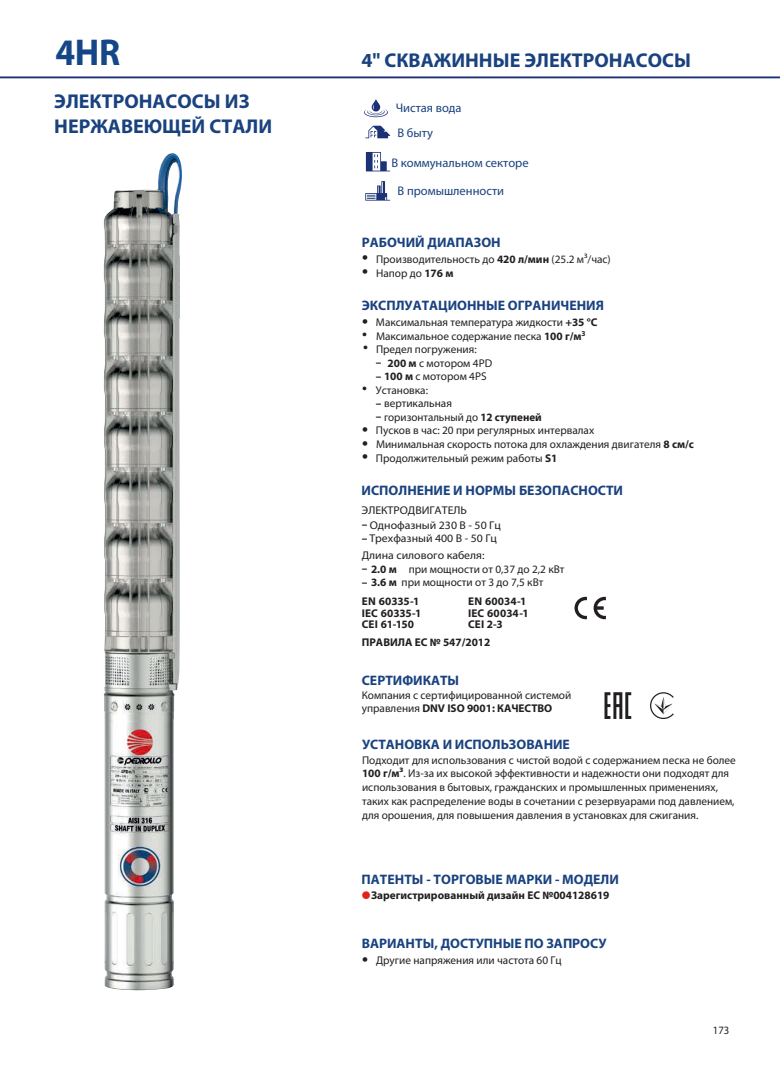
<style>
.page{position:relative;width:780px;height:1088px;background:#fff}
.page>*{position:absolute;margin:0;border:0;box-sizing:border-box;transform-origin:0 0}
.t1{font:700 37.5px "Myriad Pro";color:#154788;scale:.95 1}
.t2{font:700 20px/25px "Myriad Pro";color:#1a427f}
.t3{font:700 13.75px "Myriad Pro";color:#1a427f}
.t4{font:12.5px "Myriad Pro";color:#1a427f}
.t5{font:11.25px/13.8px "Myriad Pro";color:#231f20}
.t6{font:700 11.25px/11.2px "Myriad Pro";color:#231f20}
.t7{font:11.25px/17px "Myriad Pro";color:#231f20;scale:1.05 1}
.t8{font:11.25px "Myriad Pro";color:#231f20;scale:.95 1}
.s1{font-weight:700;font-size:17.5px}
.s2{font-weight:700}
.s3{font-size:17.5px}
.s4{font-style:inherit}
</style>
<div class="page">
<hr style="left:0;top:76px;width:780px;height:3px;background:#1d3176">
<img style="left:104px;top:153px;width:78px;height:837px">
<svg style="left:593px;top:597px;width:13px;height:22px"></svg>
<svg style="left:574px;top:597px;width:13px;height:22px"></svg>
<svg style="left:604px;top:692px;width:27px;height:27px"></svg>
<svg style="left:650px;top:692px;width:23px;height:27px"></svg>
<svg style="left:364px;top:99px;width:24px;height:18px"></svg>
<svg style="left:365px;top:181px;width:25px;height:20px"></svg>
<svg style="left:366px;top:152px;width:24px;height:19px"></svg>
<svg style="left:365px;top:126px;width:25px;height:12px"></svg>
<h1 class="t1" style="left:55px;top:32px;width:70px">4HR</h1>
<h2 class="t2" style="left:54px;top:89px;width:219px">ЭЛЕКТРОНАСОСЫ ИЗ<br>НЕРЖАВЕЮЩЕЙ СТАЛИ</h2>
<h2 class="t2" style="left:361px;top:48px;width:331px">4" СКВАЖИННЫЕ ЭЛЕКТРОНАСОСЫ</h2>
<p class="t4" style="left:396px;top:101px;width:67px">Чистая вода</p>
<p class="t4" style="left:397px;top:126px;width:37px">В быту</p>
<p class="t4" style="left:391px;top:156px;width:139px">В коммунальном секторе</p>
<p class="t4" style="left:397px;top:184px;width:108px">В промышленности</p>
<p class="t3" style="left:362px;top:234px;width:140px">РАБОЧИЙ ДИАПАЗОН</p>
<p class="t5" style="left:362px;top:253px;width:250px"><span class="s1">•</span> Производительность до <span class="s2">420 л/мин</span> (25.2 м³/час)</p>
<p class="t5" style="left:362px;top:266px;width:93px"><span class="s1">•</span> Напор до <span class="s2">176 м</span></p>
<p class="t3" style="left:362px;top:298px;width:244px">ЭКСПЛУАТАЦИОННЫЕ ОГРАНИЧЕНИЯ</p>
<p class="t5" style="left:362px;top:316px;width:237px"><span class="s1">•</span> Максимальная температура жидкости <span class="s2">+35 °C</span></p>
<p class="t5" style="left:362px;top:329px;width:225px"><span class="s3">•</span> Максимальное содержание песка <span class="s2">100 г/м</span><sup>3</sup></p>
<p class="t5" style="left:363px;top:343px;width:115px"><span class="s3">•</span> Предел погружения:</p>
<p class="t5" style="left:376px;top:356px;width:118px"><span class="s2">– 200 м</span> с мотором 4PD</p>
<p class="t5" style="left:376px;top:370px;width:112px"><span class="s2">– 100 м</span> с мотором 4PS</p>
<p class="t5" style="left:362px;top:383px;width:67px"><span class="s3">•</span> Установка:</p>
<p class="t5" style="left:376px;top:397px;width:77px"><span class="s2">–</span> вертикальн<span class="s4">ая</span></p>
<p class="t5" style="left:376px;top:410px;width:167px"><span class="s2">–</span> горизонтальный до <span class="s2">12 ступеней</span></p>
<p class="t5" style="left:362px;top:424px;width:234px"><span class="s1">•</span> Пусков в час: 20 при регулярных интервалах</p>
<p class="t5" style="left:362px;top:437px;width:333px"><span class="s1">•</span> Минимальная скорость потока для охлаждения двигателя <span class="s2">8 см/с</span></p>
<p class="t5" style="left:362px;top:451px;width:197px"><span class="s1">•</span> Продолжительный режим работы <span class="s2">S1</span></p>
<p class="t3" style="left:361px;top:482px;width:263px">ИСПОЛНЕНИЕ И НОРМЫ БЕЗОПАСНОСТИ</p>
<p class="t7" style="left:361px;top:501px;width:102px">ЭЛЕКТРОДВИГАТЕЛЬ</p>
<p class="t7" style="left:362px;top:516px;width:134px"><span class="s2">–</span> Однофазный 230 В - 50 Гц</p>
<p class="t7" style="left:362px;top:530px;width:130px"><span class="s2">–</span> Трехфазный 400 В - 50 Гц<br>Длина силового кабеля:</p>
<p class="t5" style="left:361px;top:562px;width:204px"><span class="s2">– 2</span><span class="s2">.0</span> <span class="s2">м</span> при мощности от 0,37 до 2,2 кВт</p>
<p class="t5" style="left:361px;top:573px;width:183px;line-height:19.1px"><span class="s2">– 3.6 м</span> при мощности от 3 до 7,5 кВт<br><span class="s2">EN 60335-1</span></p>
<p class="t6" style="left:362px;top:607px;width:61px">IEC 60335-1<br>CEI 61-150</p>
<p class="t6" style="left:468px;top:596px;width:62px">EN 60034-1<br>IEC 60034-1<br>CEI 2-3</p>
<p class="t6" style="left:362px;top:637px;width:130px">ПРАВИЛА ЕС № 547/2012</p>
<p class="t3" style="left:362px;top:673px;width:99px">СЕРТИФИКАТЫ</p>
<p class="t5" style="left:362px;top:689px;width:211px;line-height:12.8px">Компания с сертифицированной системой управления <span class="s2">DNV ISO 9001: КАЧЕСТВО</span></p>
<p class="t3" style="left:362px;top:736px;width:209px">УСТАНОВКА И ИСПОЛЬЗОВАНИЕ</p>
<p class="t5" style="left:362px;top:753px;width:375px">Подходит для использования с чистой водой с содержанием песка не более <span class="s2">100 г/м³</span>. Из-за их высокой эффективности и надежности они подходят для использования в бытовых, гражданских и промышленных применениях, таких как распределение воды в сочетании с резервуарами под давлением, для орошения, для повышения давления в установках для сжигания.</p>
<p class="t3" style="left:361px;top:872px;width:259px">ПАТЕНТЫ - ТОРГОВЫЕ МАРКИ - МОДЕЛИ</p>
<p class="t6" style="left:371px;top:889px;width:240px">Зарегистрированный дизайн ЕС №004128619</p>
<p class="t3" style="left:362px;top:935px;width:246px">ВАРИАНТЫ, ДОСТУПНЫЕ ПО ЗАПРОСУ</p>
<p class="t5" style="left:362px;top:953px;width:201px"><span class="s1">•</span> Другие напряжения или частота 60 Гц</p>
<p class="t8" style="left:712px;top:1024px;width:19px">17<span class="s4">3</span></p>
</div>
